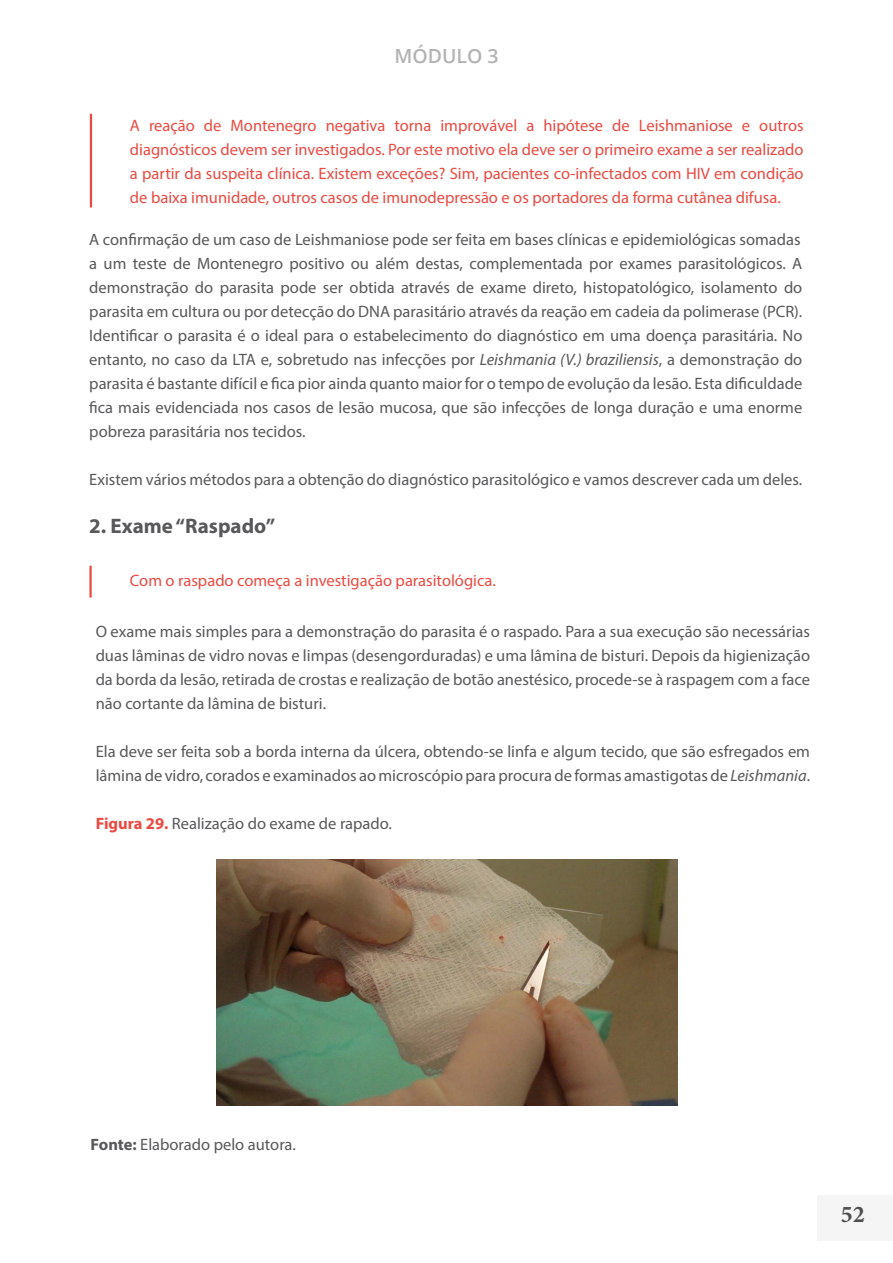
<style>
.page{position:relative;width:893px;height:1263px;background:#fff}
.page>*{position:absolute;margin:0;border:0;box-sizing:border-box;transform-origin:0 0}
.t1{font:700 24px "Minion Pro";color:#4f4f4f}
.t2{font:700 21px "Myriad Pro";color:#58585a}
.t3{font:600 19.5px "Open Sans";color:#b3b3b3}
.t4{font:16.5px/24px "Myriad Pro";color:#58585a;text-align:justify}
.t5{font:16.5px/24px "Myriad Pro";color:#e94a42;text-align:justify}
.s1{font-style:italic}
.s2{font-weight:700;color:#e94a42}
.s3{font-weight:700}
</style>
<div class="page">
<div style="left:818px;top:1195px;width:75px;height:45px;background:#f6f5f5"></div>
<hr style="left:90px;top:114px;width:2px;height:94px;background:#e94a42">
<img style="left:216px;top:859px;width:462px;height:246px">
<hr style="left:89px;top:566px;width:3px;height:32px;background:#e94a42">
<p class="t3" style="left:394px;top:42px;width:106px">MÓDULO 3</p>
<p class="t5" style="left:130px;top:114px;width:675px">A reação de Montenegro negativa torna improvável a hipótese de Leishmaniose e outros diagnósticos devem ser investigados. Por este motivo ela deve ser o primeiro exame a ser realizado a partir da suspeita clínica. Existem exceções? Sim, pacientes co-infectados com HIV em condição de baixa imunidade, outros casos de imunodepressão e os portadores da forma cutânea difusa.</p>
<p class="t4" style="left:89px;top:227px;width:715px">A confirmação de um caso de Leishmaniose pode ser feita em bases clínicas e epidemiológicas somadas a um teste de Montenegro positivo ou além destas, complementada por exames parasitológicos. A demonstração do parasita pode ser obtida através de exame direto, histopatológico, isolamento do parasita em cultura ou por detecção do DNA parasitário através da reação em cadeia da polimerase (PCR).<br>Identificar o parasita é o ideal para o estabelecimento do diagnóstico em uma doença parasitária. No entanto, no caso da LTA e, sobretudo nas infecções por <span class="s1">Leishmania (V.) braziliensis</span>, a demonstração do parasita é bastante difícil e fica pior ainda quanto maior for o tempo de evolução da lesão. Esta dificuldade fica mais evidenciada nos casos de lesão mucosa, que são infecções de longa duração e uma enorme pobreza parasitária nos tecidos.</p>
<p class="t4" style="left:89px;top:467px;width:714px">Existem vários métodos para a obtenção do diagnóstico parasitológico e vamos descrever cada um deles.</p>
<p class="t2" style="left:89px;top:512px;width:187px">2. Exame “Raspado”</p>
<p class="t5" style="left:130px;top:569px;width:367px">Com o raspado começa a investigação parasitológica.</p>
<p class="t4" style="left:96px;top:619px;width:716px">O exame mais simples para a demonstração do parasita é o raspado. Para a sua execução são necessárias duas lâminas de vidro novas e limpas (desengorduradas) e uma lâmina de bisturi. Depois da higienização da borda da lesão, retirada de crostas e realização de botão anestésico, procede-se à raspagem com a face não cortante da lâmina de bisturi.</p>
<p class="t4" style="left:96px;top:739px;width:716px">Ela deve ser feita sob a borda interna da úlcera, obtendo-se linfa e algum tecido, que são esfregados em lâmina de vidro, corados e examinados ao microscópio para procura de formas amastigotas de <span class="s1">Leishmania</span>.</p>
<p class="t4" style="left:96px;top:811px;width:298px"><span class="s2">Figura 29.</span> Realização do exame de rapado.</p>
<p class="t4" style="left:91px;top:1132px;width:207px"><span class="s3">Fonte:</span> Elaborado pelo autora.</p>
<h1 class="t1" style="left:841px;top:1197px;width:25px">52</h1>
</div>
